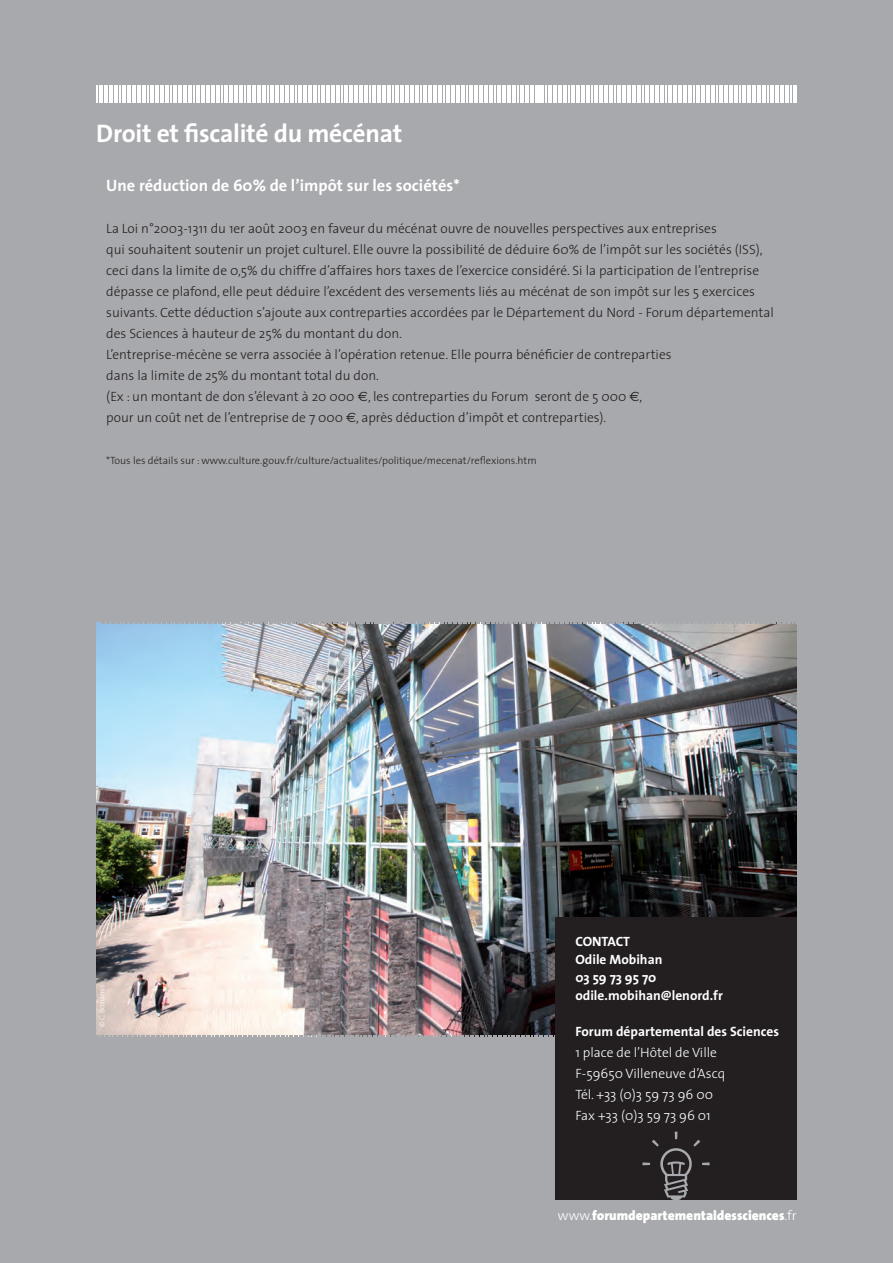
<style>
.page{position:relative;width:893px;height:1263px;background:#a8a9ad}
.page>*{position:absolute;margin:0;border:0;box-sizing:border-box;transform-origin:0 0}
.t1{font:700 25.5px "The Sans";letter-spacing:-.01em;color:#fff}
.t2{font:700 16.5px "The Sans";color:#fff}
.t3{font:300 13.5px/21px "The Sans";color:#231f20}
.t4{font:300 13.5px/21px "The Sans";color:#fff}
.t5{font:700 13.5px/18px "The Sans";color:#fff}
.t6{font:900 13.5px "The Sans";color:#fff}
.t7{font:300 10.5px "The Sans";color:#231f20}
.t8{font:300 7.5px "The Sans";color:#fff}
.s1{font-family:"Euro Sans";font-weight:400}
.s2{font-weight:300}
</style>
<div class="page">
<img style="left:96px;top:622px;width:701px;height:413px">
<svg style="left:99px;top:1035px;width:455px;height:1px"></svg>
<svg style="left:101px;top:622px;width:696px;height:1px"></svg>
<div style="left:555px;top:917px;width:242px;height:282px;background:#231f20"></div>
<svg style="left:642px;top:1132px;width:68px;height:68px"></svg>
<svg style="left:96px;top:85px;width:701px;height:17px"></svg>
<h1 class="t1" style="left:96px;top:112px;width:308px">Droit et fiscalité du mécénat</h1>
<p class="t2" style="left:106px;top:172px;width:355px">Une réduction de 60% de l’impôt sur les sociétés*</p>
<p class="t3" style="left:106px;top:218px;width:669px">La Loi n°2003-1311 du 1er août 2003 en faveur du mécénat ouvre de nouvelles perspectives aux entreprises<br>qui souhaitent soutenir un projet culturel. Elle ouvre la possibilité de déduire 60% de l’impôt sur les sociétés (ISS), ceci dans la limite de 0,5% du chiffre d’affaires hors taxes de l’exercice considéré. Si la participation de l’entreprise dépasse ce plafond, elle peut déduire l’excédent des versements liés au mécénat de son impôt sur les 5 exercices suivants. Cette déduction s’ajoute aux contreparties accordées par le Département du Nord - Forum départemental des Sciences à hauteur de 25% du montant du don.<br>L’entreprise-mécène se verra associée à l’opération retenue. Elle pourra bénéficier de contreparties<br>dans la limite de 25% du montant total du don.<br>(Ex : un montant de don s’élevant à 20 000 <span class="s1">€</span>, les contreparties du Forum seront de 5 000 <span class="s1">€</span>,<br>pour un coût net de l’entreprise de 7 000 <span class="s1">€</span>, après déduction d’impôt et contreparties).</p>
<p class="t7" style="left:106px;top:452px;width:432px">*Tous les détails sur : www.culture.gouv.fr/culture/actualites/politique/mecenat/reflexions.htm</p>
<p class="t8" style="left:96px;top:1027px;width:44px;rotate:-90deg">© C. Bonamis</p>
<p class="t5" style="left:575px;top:931px;width:149px">CONTACT<br>Odile Mobihan<br>03 59 73 95 70 odile.mobihan@lenord.fr</p>
<p class="t5" style="left:575px;top:1021px;width:205px">Forum départemental des Sciences</p>
<p class="t4" style="left:575px;top:1041px;width:151px">1 place de l’Hôtel de Ville<br>F-59650 Villeneuve d’Ascq<br>Tél. +33 (0)3 59 73 96 00<br>Fax +33 (0)3 59 73 96 01</p>
<p class="t6" style="left:558px;top:1204px;width:240px"><span class="s2">www.</span>forumdepartementaldessciences<span class="s2">.fr</span></p>
</div>
